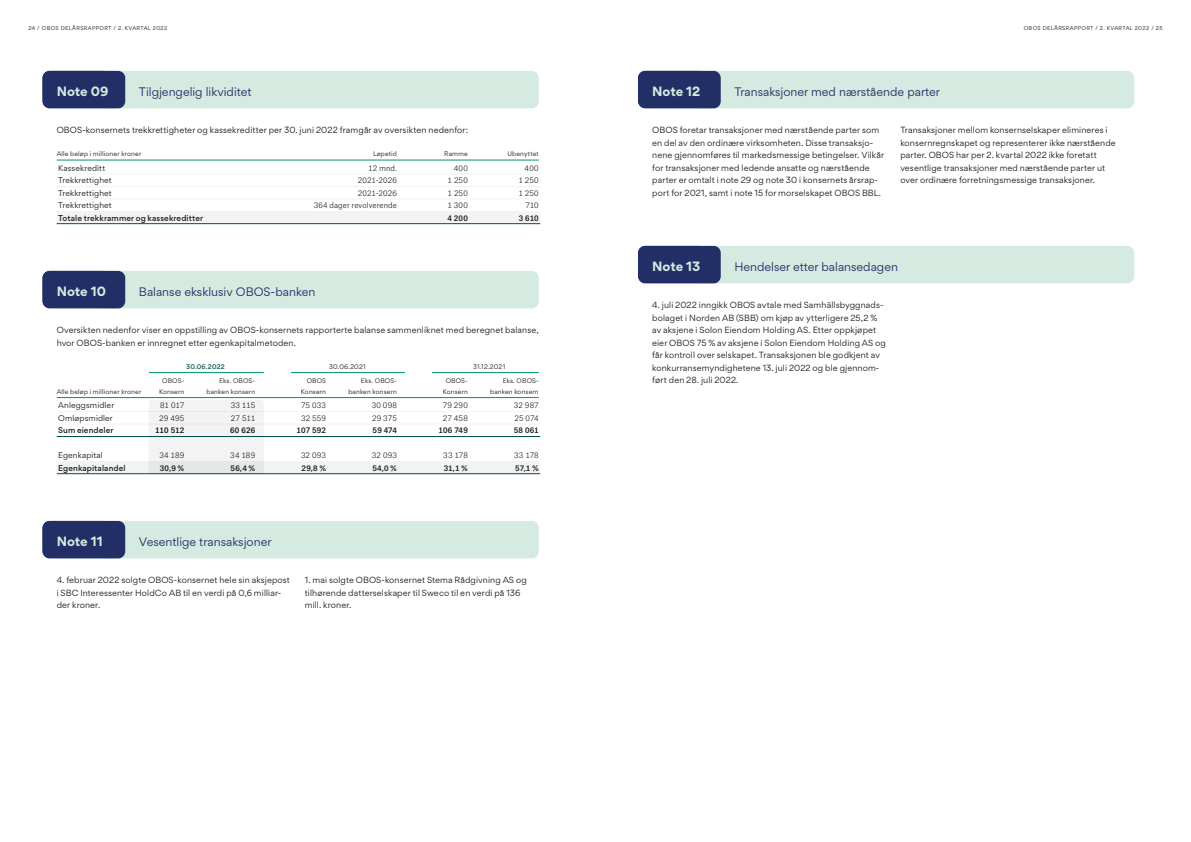
<style>
.page{position:relative;width:1191px;height:842px;background:#fff}
.page>*{position:absolute;margin:0;border:0;box-sizing:border-box;transform-origin:0 0}
.t1{font:700 12px "Gordita";letter-spacing:-.005em;color:#d5eae0}
.t2{font:11px "Gordita";color:#222f67}
.t3{font:8px/12.5px "Gordita";letter-spacing:.015em;color:#1d1d1b}
.t4{font:300 7.5px "Atlas Grotesk";letter-spacing:.02em;color:#1d1d1b}
.t5{font:7.5px "Gordita";letter-spacing:.015em;color:#1d1d1b}
.t6{font:500 7.5px "Atlas Grotesk";letter-spacing:.025em;color:#1d1d1b}
.t7{font:500 7.5px "Gordita";letter-spacing:.015em;color:#1d1d1b}
.t8{font:6px "Gordita";letter-spacing:.025em;color:#1d1d1b}
.t9{font:500 6px "Gordita";letter-spacing:.02em;color:#00534e}
.t10{font:5px "Gordita";letter-spacing:.07em;color:#1d1d1b}
</style>
<div class="page">
<hr style="left:57px;top:160px;width:482px;height:1px;background:#009560">
<hr style="left:57px;top:174px;width:483px;height:1px;background:#f3f3f3">
<hr style="left:57px;top:186px;width:483px;height:1px;background:#f3f3f3">
<hr style="left:57px;top:199px;width:483px;height:1px;background:#f3f3f3">
<hr style="left:57px;top:211px;width:483px;height:1px;background:#f3f3f3">
<div style="left:57px;top:212px;width:483px;height:12px;background:#f3f3f3"></div>
<hr style="left:57px;top:223px;width:483px;height:1px;background:#00534e">
<hr style="left:149px;top:372px;width:390px;height:1px;background:#009560">
<hr style="left:57px;top:397px;width:482px;height:1px;background:#009560">
<hr style="left:57px;top:411px;width:483px;height:1px;background:#f3f3f3">
<hr style="left:57px;top:424px;width:483px;height:1px;background:#f3f3f3">
<hr style="left:57px;top:436px;width:483px;height:1px;background:#00534e">
<hr style="left:57px;top:461px;width:483px;height:1px;background:#f3f3f3">
<div style="left:57px;top:462px;width:483px;height:12px;background:#f3f3f3"></div>
<hr style="left:57px;top:473px;width:483px;height:1px;background:#00534e">
<div style="left:97px;top:71px;width:442px;height:37px;background:#d5eae0;border-radius:7px"></div>
<div style="left:43px;top:71px;width:82px;height:37px;background:#222f67;border-radius:7px"></div>
<div style="left:97px;top:271px;width:442px;height:37px;background:#d5eae0;border-radius:7px"></div>
<div style="left:43px;top:271px;width:82px;height:37px;background:#222f67;border-radius:7px"></div>
<div style="left:264px;top:371px;width:27px;height:5px;background:#fff"></div>
<div style="left:405px;top:371px;width:27px;height:5px;background:#fff"></div>
<div style="left:149px;top:400px;width:115px;height:74px;background:#f3f3f3;border-radius:4px"></div>
<div style="left:97px;top:521px;width:442px;height:37px;background:#d5eae0;border-radius:7px"></div>
<div style="left:43px;top:521px;width:82px;height:37px;background:#222f67;border-radius:7px"></div>
<div style="left:692px;top:71px;width:442px;height:37px;background:#d5eae0;border-radius:7px"></div>
<div style="left:638px;top:71px;width:82px;height:37px;background:#222f67;border-radius:7px"></div>
<div style="left:692px;top:246px;width:442px;height:37px;background:#d5eae0;border-radius:7px"></div>
<div style="left:638px;top:246px;width:82px;height:37px;background:#222f67;border-radius:7px"></div>
<p class="t10" style="left:28px;top:24px;width:140px">24 / OBOS DELÅRSRAPPORT / 2. KVARTAL 2022</p>
<p class="t10" style="left:1023px;top:24px;width:140px">OBOS DELÅRSRAPPORT / 2. KVARTAL 2022 / 25</p>
<h1 class="t1" style="left:57px;top:82px;width:53px">Note 09</h1>
<h2 class="t2" style="left:139px;top:84px;width:114px">Tilgjengelig likviditet</h2>
<p class="t3" style="left:57px;top:124px;width:413px">OBOS-konsernets trekkrettigheter og kassekreditter per 30. juni 2022 framgår av oversikten nedenfor:</p>
<p class="t8" style="left:57px;top:150px;width:86px">Alle beløp i millioner kroner</p>
<p class="t8" style="left:373px;top:150px;width:25px">Løpetid</p>
<p class="t8" style="left:444px;top:150px;width:25px">Ramme</p>
<p class="t8" style="left:507px;top:150px;width:33px">Ubenyttet</p>
<p class="t5" style="left:58px;top:162px;width:49px">Kassekreditt</p>
<p class="t4" style="left:368px;top:162px;width:30px">12 mnd.</p>
<p class="t4" style="left:454px;top:162px;width:16px">400</p>
<p class="t4" style="left:524px;top:162px;width:16px">400</p>
<p class="t5" style="left:58px;top:175px;width:55px">Trekkrettighet</p>
<p class="t4" style="left:358px;top:175px;width:41px">2021-2026</p>
<p class="t4" style="left:447px;top:175px;width:22px">1 250</p>
<p class="t4" style="left:518px;top:175px;width:22px">1 250</p>
<p class="t5" style="left:58px;top:187px;width:55px">Trekkrettighet</p>
<p class="t4" style="left:358px;top:187px;width:41px">2021-2026</p>
<p class="t4" style="left:447px;top:187px;width:22px">1 250</p>
<p class="t4" style="left:518px;top:187px;width:22px">1 250</p>
<p class="t5" style="left:58px;top:200px;width:55px">Trekkrettighet</p>
<p class="t4" style="left:314px;top:200px;width:85px">364 dager revolverende</p>
<p class="t4" style="left:447px;top:200px;width:22px">1 300</p>
<p class="t4" style="left:525px;top:200px;width:15px">710</p>
<p class="t7" style="left:58px;top:212px;width:146px">Totale trekkrammer og kassekreditter</p>
<p class="t6" style="left:447px;top:212px;width:22px">4 200</p>
<p class="t6" style="left:519px;top:212px;width:21px">3 610</p>
<h1 class="t1" style="left:57px;top:282px;width:51px">Note 10</h1>
<h2 class="t2" style="left:139px;top:284px;width:178px">Balanse eksklusiv OBOS-banken</h2>
<p class="t3" style="left:57px;top:324px;width:483px">Oversikten nedenfor viser en oppstilling av OBOS-konsernets rapporterte balanse sammenliknet med beregnet balanse, hvor OBOS-banken er innregnet etter egenkapitalmetoden.</p>
<p class="t9" style="left:186px;top:362px;width:40px">30.06.2022</p>
<p class="t8" style="left:329px;top:362px;width:38px">30.06.2021</p>
<p class="t8" style="left:473px;top:362px;width:34px">31.12.2021</p>
<p class="t8" style="left:162px;top:377px;width:24px">OBOS-</p>
<p class="t8" style="left:219px;top:377px;width:38px">Eks. OBOS-</p>
<p class="t8" style="left:307px;top:377px;width:21px">OBOS</p>
<p class="t8" style="left:361px;top:377px;width:38px">Eks. OBOS-</p>
<p class="t8" style="left:446px;top:377px;width:24px">OBOS-</p>
<p class="t8" style="left:503px;top:377px;width:38px">Eks. OBOS-</p>
<p class="t8" style="left:57px;top:387px;width:86px">Alle beløp i millioner kroner</p>
<p class="t8" style="left:159px;top:387px;width:27px">Konsern</p>
<p class="t8" style="left:206px;top:387px;width:50px">banken konsern</p>
<p class="t8" style="left:301px;top:387px;width:27px">Konsern</p>
<p class="t8" style="left:348px;top:387px;width:50px">banken konsern</p>
<p class="t8" style="left:443px;top:387px;width:27px">Konsern</p>
<p class="t8" style="left:490px;top:387px;width:50px">banken konsern</p>
<p class="t5" style="left:58px;top:400px;width:58px">Anleggsmidler</p>
<p class="t4" style="left:160px;top:400px;width:26px">81 017</p>
<p class="t4" style="left:231px;top:400px;width:26px">33 115</p>
<p class="t4" style="left:301px;top:400px;width:27px">75 033</p>
<p class="t4" style="left:372px;top:400px;width:27px">30 098</p>
<p class="t4" style="left:443px;top:400px;width:27px">79 290</p>
<p class="t4" style="left:514px;top:400px;width:26px">32 987</p>
<p class="t5" style="left:58px;top:412px;width:56px">Omløpsmidler</p>
<p class="t4" style="left:159px;top:412px;width:27px">29 495</p>
<p class="t4" style="left:231px;top:412px;width:26px">27 511</p>
<p class="t4" style="left:301px;top:412px;width:27px">32 559</p>
<p class="t4" style="left:372px;top:412px;width:26px">29 375</p>
<p class="t4" style="left:443px;top:412px;width:27px">27 458</p>
<p class="t4" style="left:514px;top:412px;width:26px">25 074</p>
<p class="t7" style="left:58px;top:425px;width:57px">Sum eiendeler</p>
<p class="t6" style="left:155px;top:424px;width:31px">110 512</p>
<p class="t6" style="left:230px;top:424px;width:27px">60 626</p>
<p class="t6" style="left:296px;top:424px;width:31px">107 592</p>
<p class="t6" style="left:372px;top:424px;width:26px">59 474</p>
<p class="t6" style="left:438px;top:424px;width:31px">106 749</p>
<p class="t6" style="left:514px;top:424px;width:27px">58 061</p>
<p class="t5" style="left:58px;top:450px;width:46px">Egenkapital</p>
<p class="t4" style="left:159px;top:450px;width:26px">34 189</p>
<p class="t4" style="left:230px;top:450px;width:26px">34 189</p>
<p class="t4" style="left:301px;top:450px;width:27px">32 093</p>
<p class="t4" style="left:372px;top:450px;width:27px">32 093</p>
<p class="t4" style="left:443px;top:450px;width:26px">33 178</p>
<p class="t4" style="left:514px;top:450px;width:26px">33 178</p>
<p class="t7" style="left:58px;top:462px;width:69px">Egenkapitalandel</p>
<p class="t6" style="left:160px;top:462px;width:26px">30,9 %</p>
<p class="t6" style="left:230px;top:462px;width:26px">56,4 %</p>
<p class="t6" style="left:302px;top:462px;width:26px">29,8 %</p>
<p class="t6" style="left:372px;top:462px;width:26px">54,0 %</p>
<p class="t6" style="left:444px;top:462px;width:26px">31,1 %</p>
<p class="t6" style="left:515px;top:462px;width:25px">57,1 %</p>
<h1 class="t1" style="left:57px;top:532px;width:47px">Note 11</h1>
<h2 class="t2" style="left:139px;top:534px;width:134px">Vesentlige transaksjoner</h2>
<p class="t3" style="left:57px;top:574px;width:235px">4. februar 2022 solgte OBOS-konsernet hele sin aksjepost i SBC Interessenter HoldCo AB til en verdi på 0,6 milliar&shy;der kroner.</p>
<p class="t3" style="left:305px;top:574px;width:223px">1. mai solgte OBOS-konsernet Stema Rådgivning AS og tilhørende datterselskaper til Sweco til en verdi på 136 mill. kroner.</p>
<h1 class="t1" style="left:652px;top:82px;width:50px">Note 12</h1>
<h2 class="t2" style="left:734px;top:84px;width:207px">Transaksjoner med nærstående parter</h2>
<p class="t3" style="left:652px;top:124px;width:233px">OBOS foretar transaksjoner med nærstående parter som en del av den ordinære virksomheten. Disse transaksjo&shy;nene gjennomføres til markedsmessige betingelser. Vilkår for transaksjoner med ledende ansatte og nærstående parter er omtalt i note 29 og note 30 i konsernets årsrap&shy;port for 2021, samt i note 15 for morselskapet OBOS BBL.</p>
<p class="t3" style="left:900px;top:124px;width:217px">Transaksjoner mellom konsernselskaper elimineres i konsernregnskapet og representerer ikke nærstående parter. OBOS har per 2. kvartal 2022 ikke foretatt vesentlige transaksjoner med nærstående parter ut over -ordinære forretningsmessige transaksjoner.</p>
<h1 class="t1" style="left:652px;top:257px;width:50px">Note 13</h1>
<h2 class="t2" style="left:734px;top:259px;width:165px">Hendelser etter balansedagen</h2>
<p class="t3" style="left:652px;top:299px;width:235px">4. juli 2022 inngikk OBOS avtale med Samhällsbyggnads&shy;bolaget i Norden AB (SBB) om kjøp av ytterligere 25,2 % av aksjene i Solon Eiendom Holding AS. Etter oppkjøpet eier OBOS 75 % av aksjene i Solon Eiendom Holding AS og får kontroll over selskapet. Transaksjonen ble godkjent av konkurransemyndighetene 13. juli 2022 og ble gjennom&shy;ført den 28. juli 2022.</p>
</div>
